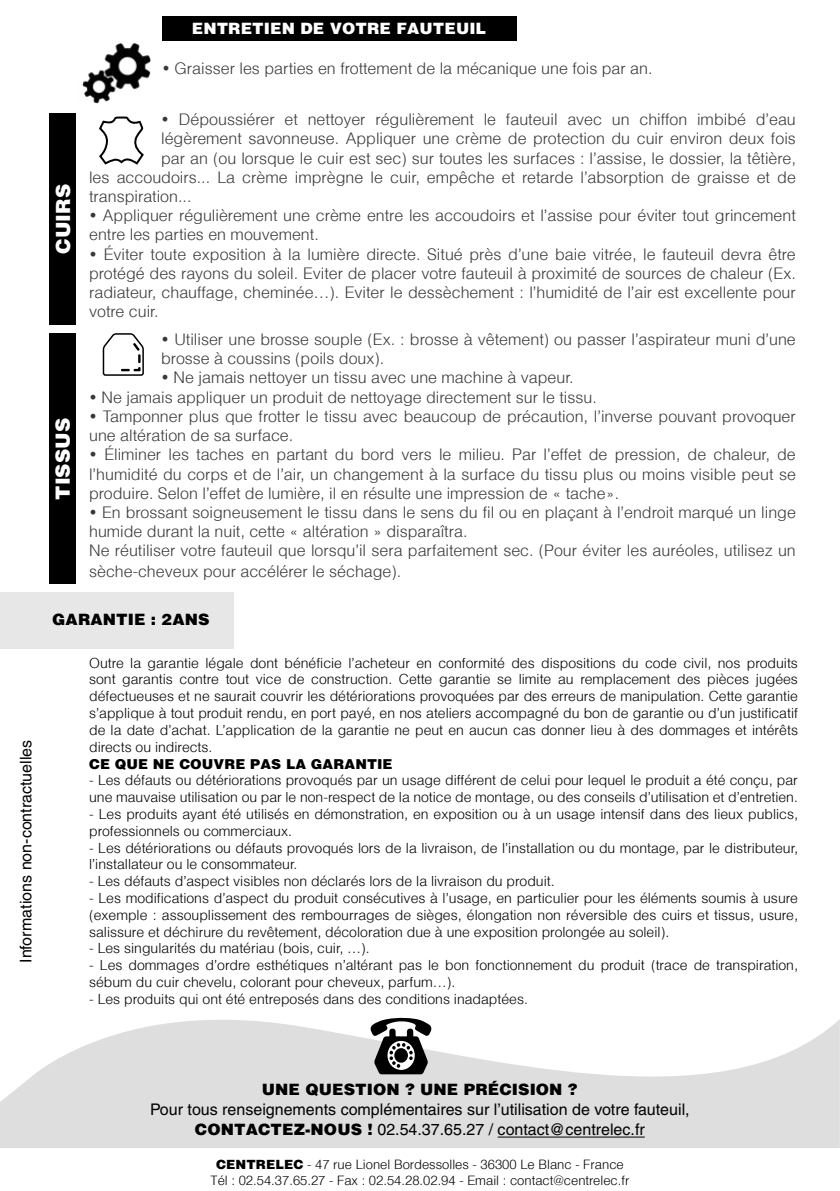
<style>
.page{position:relative;width:840px;height:1191px;background:#fff}
.page>*{position:absolute;margin:0;border:0;box-sizing:border-box;transform-origin:0 0}
.t1{font:900 20px "Helvetica";color:#fff}
.t2{font:300 16px/19.2px "Helvetica";color:#383837}
.t3{font:16px/20px "Helvetica";color:#000;text-align:center}
.t4{font:900 16px "Helvetica";color:#000}
.t5{font:900 16px "Helvetica";color:#fff}
.t6{font:300 14px/16.8px "Helvetica";color:#000}
.t7{font:900 14px "Helvetica";color:#000}
.t8{font:300 13px/15.6px "Helvetica";color:#000;text-align:center}
.s1{font-weight:900}
</style>
<div class="page">
<svg style="left:0;top:1020px;width:839px;height:128px;fill:#dedede"></svg>
<hr style="left:497px;top:1136px;width:147px;height:1px;background:#000">
<svg style="left:370px;top:1017px;width:61px;height:57px"></svg>
<div style="left:0;top:592px;width:234px;height:57px;background:#e7e7e7"></div>
<div style="left:162px;top:16px;width:354px;height:25px;background:#000"></div>
<svg style="left:99px;top:116px;width:45px;height:49px"></svg>
<svg style="left:102px;top:333px;width:42px;height:43px"></svg>
<img style="left:82px;top:43px;width:69px;height:61px">
<div style="left:49px;top:333px;width:27px;height:251px;background:#000"></div>
<div style="left:49px;top:113px;width:27px;height:212px;background:#000"></div>
<p class="t3" style="left:16px;top:963px;width:224px;rotate:-90deg">Informations non-contractuelles</p>
<p class="t5" style="left:192px;top:19px;width:296px">ENTRETIEN DE VOTRE FAUTEUIL</p>
<p class="t1" style="left:51px;top:254px;width:71px;rotate:-90deg">CUIRS</p>
<p class="t1" style="left:51px;top:500px;width:84px;rotate:-90deg">TISSUS</p>
<p class="t2" style="left:162px;top:58px;width:491px">• Graisser les parties en frottement de la mécanique une fois par an.</p>
<p class="t2" style="left:161px;top:109px;width:635px">• Dépoussiérer et nettoyer régulièrement le fauteuil avec un chiffon imbibé d’eau</p>
<p class="t2" style="left:161px;top:129px;width:636px">légèrement savonneuse. Appliquer une crème de protection du cuir environ deux fois</p>
<p class="t2" style="left:161px;top:148px;width:635px">par an (ou lorsque le cuir est sec) sur toutes les surfaces : l’assise, le dossier, la têtière,</p>
<p class="t2" style="left:89px;top:167px;width:708px">les accoudoirs... La crème imprègne le cuir, empêche et retarde l’absorption de graisse et de</p>
<p class="t2" style="left:89px;top:186px;width:104px">transpiration...</p>
<p class="t2" style="left:89px;top:205px;width:708px">• Appliquer régulièrement une crème entre les accoudoirs et l’assise pour éviter tout grincement entre les parties en mouvement.</p>
<p class="t2" style="left:89px;top:244px;width:707px;text-align:justify">• Éviter toute exposition à la lumière directe. Situé près d’une baie vitrée, le fauteuil devra être protégé des rayons du soleil. Eviter de placer votre fauteuil à proximité de sources de chaleur (Ex. radiateur, chauffage, cheminée…). Eviter le dessèchement : l’humidité de l’air est excellente pour votre cuir.</p>
<p class="t2" style="left:161px;top:329px;width:635px">• Utiliser une brosse souple (Ex. : brosse à vêtement) ou passer l’aspirateur muni d’une brosse à coussins (poils doux).</p>
<p class="t2" style="left:161px;top:368px;width:414px">• Ne jamais nettoyer un tissu avec une machine à vapeur.</p>
<p class="t2" style="left:89px;top:387px;width:509px">• Ne jamais appliquer un produit de nettoyage directement sur le tissu.</p>
<p class="t2" style="left:89px;top:406px;width:707px">• Tamponner plus que frotter le tissu avec beaucoup de précaution, l’inverse pouvant provoquer une altération de sa surface.</p>
<p class="t2" style="left:89px;top:444px;width:708px;text-align:justify">• Éliminer les taches en partant du bord vers le milieu. Par l’effet de pression, de chaleur, de l’humidité du corps et de l’air, un changement à la surface du tissu plus ou moins visible peut se produire. Selon l’effet de lumière, il en résulte une impression de « tache».</p>
<p class="t2" style="left:89px;top:502px;width:708px">• En brossant soigneusement le tissu dans le sens du fil ou en plaçant à l’endroit marqué un linge humide durant la nuit, cette « altération » disparaîtra.<br>Ne réutiliser votre fauteuil que lorsqu’il sera parfaitement sec. (Pour éviter les auréoles, utilisez un sèche-cheveux pour accélérer le séchage).</p>
<p class="t4" style="left:52px;top:610px;width:159px">GARANTIE : 2ANS</p>
<p class="t6" style="left:89px;top:654px;width:710px;text-align:justify">Outre la garantie légale dont bénéficie l’acheteur en conformité des dispositions du code civil, nos produits sont garantis contre tout vice de construction. Cette garantie se limite au remplacement des pièces jugées défectueuses et ne saurait couvrir les détériorations provoquées par des erreurs de manipulation. Cette garantie s’applique à tout produit rendu, en port payé, en nos ateliers accompagné du bon de garantie ou d’un justificatif de la date d’achat. L’application de la garantie ne peut en aucun cas donner lieu à des dommages et intérêts directs ou indirects.</p>
<p class="t7" style="left:89px;top:755px;width:305px">CE QUE NE COUVRE PAS LA GARANTIE</p>
<p class="t6" style="left:89px;top:771px;width:710px">- Les défauts ou détériorations provoqués par un usage différent de celui pour lequel le produit a été conçu, par une mauvaise utilisation ou par le non-respect de la notice de montage, ou des conseils d’utilisation et d’entretien.</p>
<p class="t6" style="left:89px;top:805px;width:710px">- Les produits ayant été utilisés en démonstration, en exposition ou à un usage intensif dans des lieux publics, professionnels ou commerciaux.</p>
<p class="t6" style="left:89px;top:838px;width:710px">- Les détériorations ou défauts provoqués lors de la livraison, de l’installation ou du montage, par le distributeur, l’installateur ou le consommateur.</p>
<p class="t6" style="left:89px;top:872px;width:467px">- Les défauts d’aspect visibles non déclarés lors de la livraison du produit.</p>
<p class="t6" style="left:89px;top:889px;width:710px;text-align:justify">- Les modifications d’aspect du produit consécutives à l’usage, en particulier pour les éléments soumis à usure (exemple : assouplissement des rembourrages de sièges, élongation non réversible des cuirs et tissus, usure, salissure et déchirure du revêtement, décoloration due à une exposition prolongée au soleil).</p>
<p class="t6" style="left:89px;top:939px;width:282px">- Les singularités du matériau (bois, cuir, …).</p>
<p class="t6" style="left:89px;top:956px;width:710px">- Les dommages d’ordre esthétiques n’altérant pas le bon fonctionnement du produit (trace de transpiration, sébum du cuir chevelu, colorant pour cheveux, parfum…).</p>
<p class="t6" style="left:89px;top:990px;width:440px">- Les produits qui ont été entreposés dans des conditions inadaptées.</p>
<p class="t4" style="left:262px;top:1080px;width:317px">UNE QUESTION ? UNE PRÉCISION ?</p>
<p class="t3" style="left:150px;top:1099px;width:540px">Pour tous renseignements complémentaires sur l’utilisation de votre fauteuil,<br><span class="s1">CONTACTEZ-NOUS !</span> 02.54.37.65.27 / contact@centrelec.fr</p>
<p class="t8" style="left:210px;top:1156px;width:420px"><span class="s1">CENTRELEC</span> - 47 rue Lionel Bordessolles - 36300 Le Blanc - France<br>Tél : 02.54.37.65.27 - Fax : 02.54.28.02.94 - Email : contact@centrelec.fr</p>
</div>
